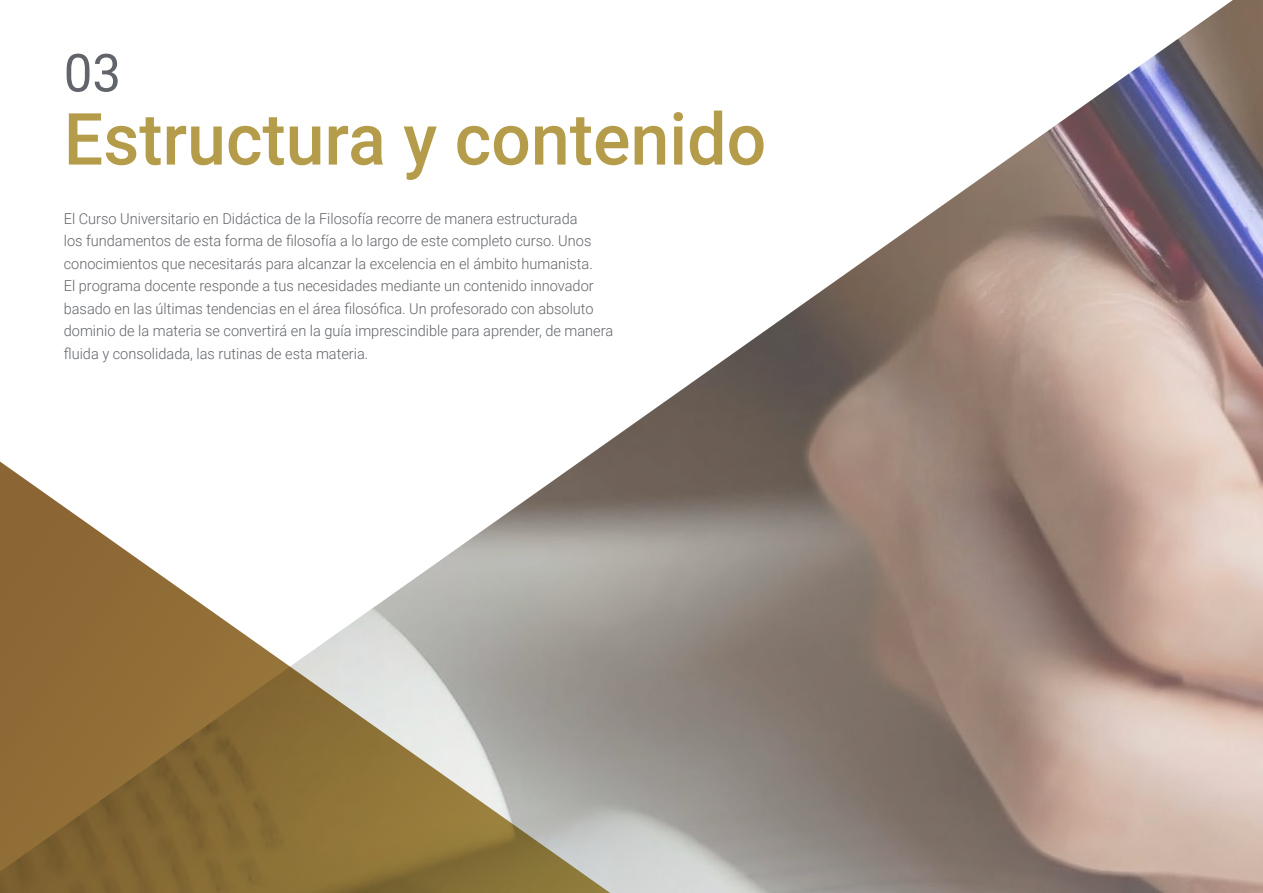
<style>
.page{position:relative;width:1263px;height:893px;background:#fff}
.page>*{position:absolute;margin:0;border:0;box-sizing:border-box;transform-origin:0 0}
.t1{font:500 72px "Roboto";color:#b49c4b}
.t2{font:52.5px "Roboto";color:#61646a}
.t3{font:300 15px/22.5px "Roboto";color:#61646a}
</style>
<div class="page">
<img style="left:602px;top:0;width:661px;height:893px">
<svg style="left:0;top:446px;width:640px;height:447px"></svg>
<h2 class="t2" style="left:64px;top:36px;width:59px">03</h2>
<h1 class="t1" style="left:64px;top:89px;width:704px">Estructura y contenido</h1>
<p class="t3" style="left:64px;top:207px;width:551px">El Curso Universitario en Didáctica de la Filosofía recorre de manera estructurada<br>los fundamentos de esta forma de filosofía a lo largo de este completo curso. Unos conocimientos que necesitarás para alcanzar la excelencia en el ámbito humanista.<br>El programa docente responde a tus necesidades mediante un contenido innovador basado en las últimas tendencias en el área filosófica. Un profesorado con absoluto dominio de la materia se convertirá en la guía imprescindible para aprender, de manera fluida y consolidada, las rutinas de esta materia.</p>
</div>
